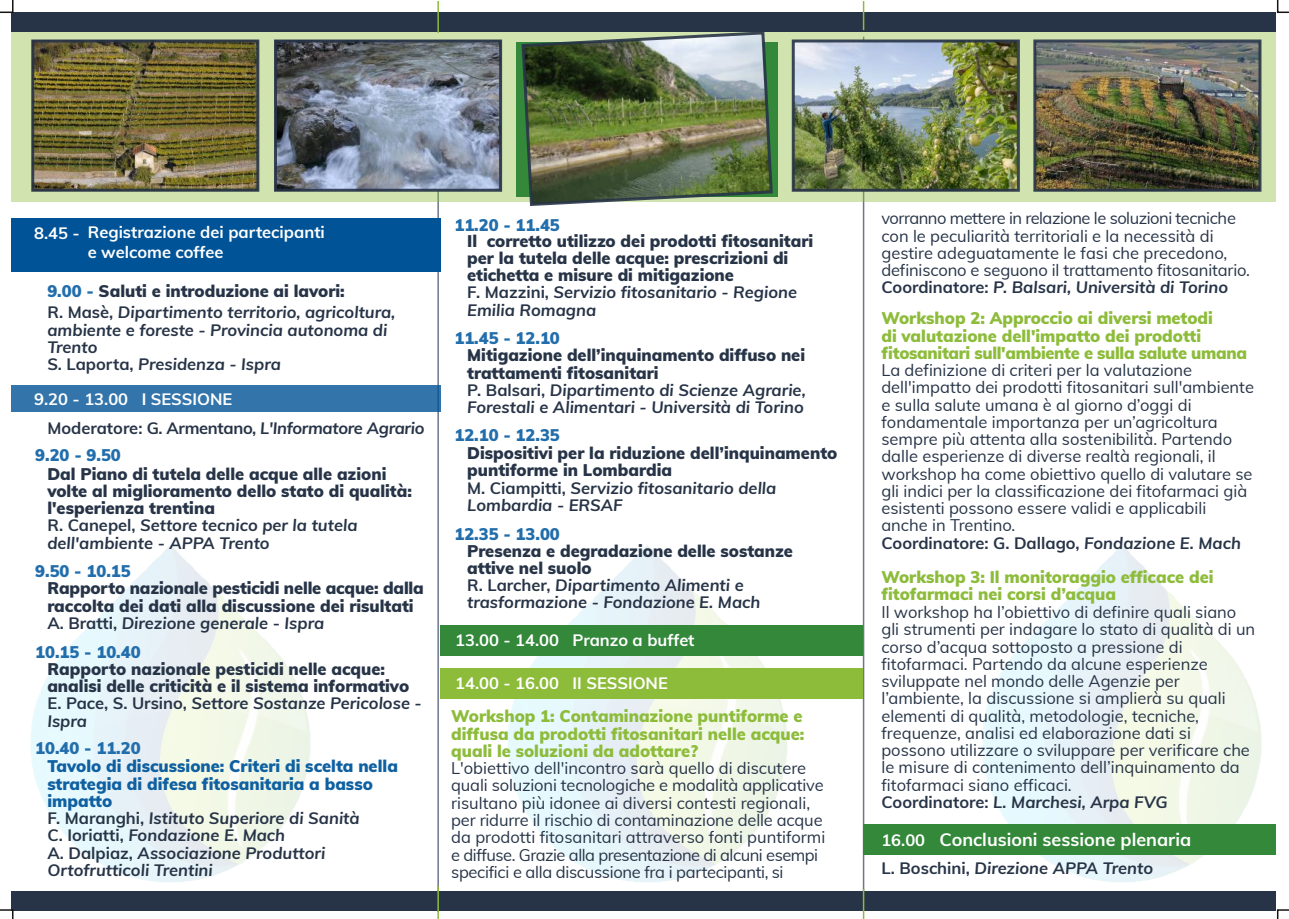
<style>
.page{position:relative;width:1289px;height:919px;background:#fff}
.page>*{position:absolute;margin:0;border:0;box-sizing:border-box;transform-origin:0 0}
.t1{font:700 18px "Muli";color:#fff}
.t2{font:16.5px/17.2px "Muli";color:#273447}
.t3{font:900 16.5px/17.2px "Muli";color:#273447}
.t4{font:italic 700 16.5px/17.2px "Muli";color:#273447}
.t5{font:900 16.5px/17.2px "Muli";color:#8dbc3b}
.t6{font:700 16.5px/19.5px "Muli";color:#fff}
.t7{font:900 16.5px "Muli";color:#226eac}
.t8{font:700 16.5px "Muli";letter-spacing:-.01em;color:#273447}
.s1{font-weight:900;font-style:normal;color:#226eac}
.s2{font-weight:900;font-style:normal}
.s3{font-style:normal}
.s4{font-style:italic}
.s5{font-weight:700}
.s6{font-weight:700;font-style:italic}
.s7{font-weight:900;font-style:normal;color:#0f60a1}
.s8{font-size:16.5px}
</style>
<div class="page">
<hr style="left:437px;top:49px;width:2px;height:867px;background:#45556c;opacity:.8">
<hr style="left:862px;top:37px;width:2px;height:867px;background:#45556c;opacity:.8">
<img style="left:471px;top:545px;width:344px;height:337px">
<img style="left:945px;top:545px;width:331px;height:337px">
<div style="left:0;top:19px;width:1288px;height:182px;background:#d1e4b0"></div>
<div style="left:516px;top:42px;width:261px;height:154px;background:#33883a"></div>
<div style="left:8px;top:218px;width:433px;height:54px;background:#005397"></div>
<div style="left:9px;top:385px;width:432px;height:27px;background:#3375ab"></div>
<div style="left:7px;top:12px;width:1276px;height:20px;background:#273447"></div>
<div style="left:440px;top:625px;width:422px;height:30px;background:#33883a"></div>
<div style="left:440px;top:668px;width:422px;height:30px;background:#8dbc3b"></div>
<div style="left:863px;top:824px;width:425px;height:30px;background:#33883a"></div>
<img style="left:35px;top:43px;width:220px;height:145px">
<div style="left:31px;top:39px;width:228px;height:153px;border:3px solid #273447"></div>
<img style="left:278px;top:43px;width:220px;height:145px">
<div style="left:274px;top:39px;width:228px;height:153px;border:3px solid #273447"></div>
<img style="left:795px;top:43px;width:220px;height:145px">
<div style="left:791px;top:39px;width:228px;height:153px;border:3px solid #273447"></div>
<img style="left:1037px;top:43px;width:220px;height:145px">
<div style="left:1033px;top:39px;width:228px;height:153px;border:3px solid #273447"></div>
<img style="left:520px;top:32px;width:254px;height:174px">
<div style="left:9px;top:890px;width:1275px;height:20px;background:#273447"></div>
<hr style="left:437px;top:0;width:2px;height:33px;background:#8dbc3b">
<hr style="left:862px;top:0;width:2px;height:30px;background:#8dbc3b">
<div style="left:1276px;top:0;width:12px;height:918px;background:#fff"></div>
<hr style="left:0;top:0;width:1288px;height:1px;background:#fff">
<svg style="left:1276px;top:0;width:12px;height:13px"></svg>
<svg style="left:1276px;top:909px;width:12px;height:9px"></svg>
<div style="left:0;top:0;width:11px;height:918px;background:#fff"></div>
<svg style="left:0;top:909px;width:14px;height:9px"></svg>
<svg style="left:0;top:0;width:14px;height:13px"></svg>
<hr style="left:862px;top:888px;width:2px;height:30px;background:#8dbc3b">
<hr style="left:437px;top:886px;width:2px;height:32px;background:#8dbc3b">
<p class="t6" style="left:34px;top:223px;width:47px">8.45 -</p>
<p class="t6" style="left:88px;top:222px;width:239px">Registrazione dei partecipanti e welcome coffee</p>
<p class="t4" style="left:47px;top:279px;width:349px;line-height:21.8px"><span class="s1">9.00 -</span> <span class="s2">Saluti e introduzione ai lavori:<br></span><span class="s3">R. Masè,</span> Dipartimento territorio, agricoltura,</p>
<p class="t4" style="left:47px;top:320px;width:341px">ambiente e foreste - Provincia autonoma di<br>Trento<br><span class="s3">S. Laporta,</span> Presidenza - Ispra</p>
<p class="t6" style="left:34px;top:389px;width:200px">9.20 - 13.00 I SESSIONE</p>
<p class="t8" style="left:47px;top:417px;width:378px">Moderatore: G. Armentano, <span class="s4">L'Informatore Agrario</span></p>
<p class="t3" style="left:47px;top:464px;width:366px">Dal Piano di tutela delle acque alle azioni volte al miglioramento dello stato di qualità: l'esperienza trentina<br><span class="s5">R. Canepel,</span> <span class="s6">Settore tecnico per la tutela dell'ambiente - APPA Trento</span></p>
<p class="t3" style="left:47px;top:579px;width:378px">Rapporto nazionale pesticidi nelle acque: dalla raccolta dei dati alla discussione dei risultati<br><span class="s5">A. Bratti,</span> <span class="s6">Direzione generale - Ispra</span></p>
<p class="t3" style="left:47px;top:659px;width:376px">Rapporto nazionale pesticidi nelle acque: analisi delle criticità e il sistema informativo <span class="s5">E. Pace, S. Ursino,</span> <span class="s6">Settore Sostanze Pericolose - Ispra</span></p>
<p class="t4" style="left:47px;top:757px;width:352px"><span class="s7">Tavolo di discussione: Criteri di scelta nella strategia di difesa fitosanitaria a basso impatto<br></span><span class="s3">F. Maranghi,</span> Istituto Superiore di Sanità<br><span class="s3">C. Ioriatti,</span> Fondazione E. Mach<br><span class="s3">A. Dalpiaz,</span> Associazione Produttori Ortofrutticoli Trentini</p>
<p class="t7" style="left:35px;top:444px;width:87px">9.20 - 9.50</p>
<p class="t7" style="left:35px;top:560px;width:97px">9.50 - 10.15</p>
<p class="t7" style="left:35px;top:641px;width:107px">10.15 - 10.40</p>
<p class="t7" style="left:35px;top:737px;width:107px">10.40 - 11.20</p>
<p class="t7" style="left:454px;top:214px;width:107px">11.20 - 11.45</p>
<p class="t3" style="left:467px;top:232px;width:347px">Il corretto utilizzo dei prodotti fitosanitari per la tutela delle acque: prescrizioni di etichetta e misure di mitigazione<br><span class="s5">F. Mazzini,</span> <span class="s6">Servizio fitosanitario - Regione Emilia Romagna</span></p>
<p class="t4" style="left:467px;top:346px;width:340px"><span class="s2">Mitigazione dell’inquinamento diffuso nei trattamenti fitosanitari<br></span><span class="s3">P. Balsari,</span> Dipartimento di Scienze Agrarie, Forestali e Alimentari - Università di Torino</p>
<p class="t3" style="left:467px;top:444px;width:372px">Dispositivi per la riduzione dell’inquinamento puntiforme in Lombardia<br><span class="s5">M. Ciampitti,</span> <span class="s6">Servizio fitosanitario della Lombardia - ERSAF</span></p>
<p class="t4" style="left:467px;top:541px;width:327px"><span class="s2">Presenza e degradazione delle sostanze attive nel suolo<br></span><span class="s3">R. Larcher,</span> Dipartimento Alimenti e trasformazione - Fondazione E. Mach</p>
<p class="t7" style="left:454px;top:327px;width:107px">11.45 - 12.10</p>
<p class="t7" style="left:454px;top:424px;width:107px">12.10 - 12.35</p>
<p class="t7" style="left:454px;top:523px;width:107px">12.35 - 13.00</p>
<p class="t6" style="left:455px;top:629px;width:241px">13.00 - 14.00 Pranzo a buffet</p>
<p class="t6" style="left:455px;top:672px;width:214px">14.00 - 16.00 II SESSIONE</p>
<p class="t5" style="left:451px;top:707px;width:354px;text-align:justify">Workshop 1: Contaminazione puntiforme e diffusa da prodotti fitosanitari nelle acque: quali le soluzioni da adottare?</p>
<p class="t2" style="left:451px;top:759px;width:375px">L'obiettivo dell'incontro sarà quello di discutere quali soluzioni tecnologiche e modalità applicative risultano più idonee ai diversi contesti regionali, per ridurre il rischio di contaminazione delle acque da prodotti fitosanitari attraverso fonti puntiformi e diffuse. Grazie alla presentazione di alcuni esempi specifici e alla discussione fra i partecipanti, si</p>
<p class="t2" style="left:881px;top:209px;width:370px">vorranno mettere in relazione le soluzioni tecniche con le peculiarità territoriali e la necessità di gestire adeguatamente le fasi che precedono, definiscono e seguono il trattamento fitosanitario.<br><span class="s5">Coordinatore:</span> <span class="s6">P. Balsari, Università di Torino</span></p>
<p class="t5" style="left:881px;top:309px;width:367px">Workshop 2: Approccio ai diversi metodi<br>di valutazione dell'impatto dei prodotti fitosanitari sull'ambiente e sulla salute umana</p>
<p class="t2" style="left:881px;top:361px;width:374px">La definizione di criteri per la valutazione dell'impatto dei prodotti fitosanitari sull'ambiente e sulla salute umana è al giorno d’oggi di fondamentale importanza per un’agricoltura sempre più attenta alla sostenibilità. Partendo dalle esperienze di diverse realtà regionali, il workshop ha come obiettivo quello di valutare se gli indici per la classificazione dei fitofarmaci già esistenti possono essere validi e applicabili anche in Trentino.<br><span class="s5">Coordinatore: G. Dallago,</span> <span class="s6">Fondazione E. Mach</span></p>
<p class="t5" style="left:881px;top:568px;width:334px">Workshop 3: Il monitoraggio efficace dei fitofarmaci nei corsi d’acqua</p>
<p class="t2" style="left:881px;top:603px;width:375px">Il workshop ha l’obiettivo di definire quali siano gli strumenti per indagare lo stato di qualità di un corso d’acqua sottoposto a pressione di fitofarmaci. Partendo da alcune esperienze sviluppate nel mondo delle Agenzie per l’ambiente, la discussione si amplierà su quali elementi di qualità, metodologie, tecniche, frequenze, analisi ed elaborazione dati si possono utilizzare o sviluppare per verificare che le misure di contenimento dell’inquinamento da fitofarmaci siano efficaci.<br><span class="s5">Coordinatore:</span> <span class="s6">L. Marchesi, Arpa FVG</span></p>
<p class="t1" style="left:881px;top:828px;width:311px"><span class="s8">16.00</span> Conclusioni sessione plenaria</p>
<p class="t4" style="left:881px;top:859px;width:273px"><span class="s3">L. Boschini,</span> Direzione APPA Trento</p>
</div>
